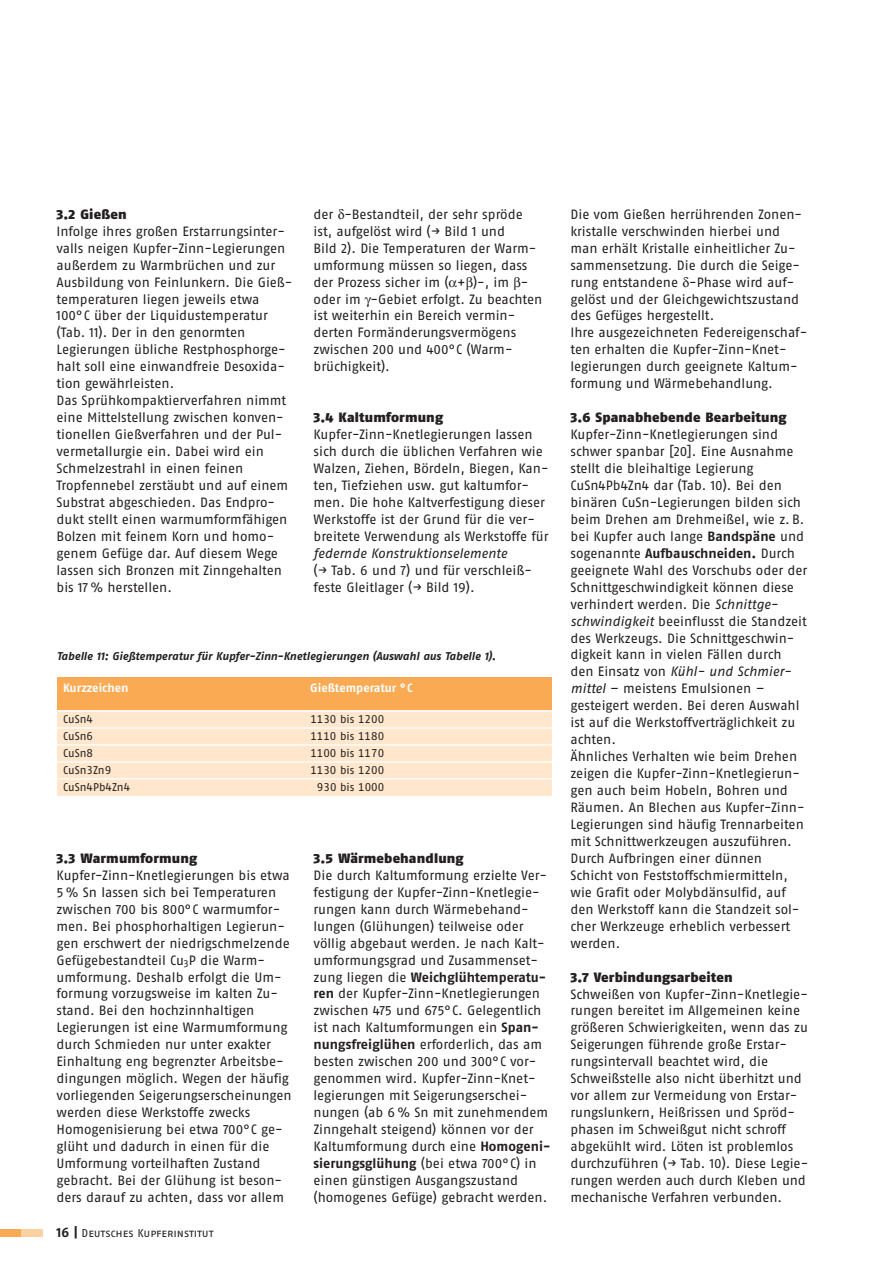
<style>
.page{position:relative;width:893px;height:1263px;background:#fff}
.page>*{position:absolute;margin:0;border:0;box-sizing:border-box;transform-origin:0 0}
.t1{font:13.5px/17px "Fago No Regular LF";color:#231f20}
.t2{font:13.5px "Fago No Black Lf";letter-spacing:.01em;color:#231f20}
.t3{font:13.5px "Fago No Bold Lf";color:#231f20}
.t4{font:italic 13.5px "Fago No Regular Lf";color:#231f20}
.t5{font:12px "Fago No Bold Tf";color:#fff}
.t6{font:11.25px "Fago No Regular Tf";color:#231f20}
.t7{font:italic 11.25px "Fago No Bold Lf";color:#231f20}
.t8{font:11.25px "Fago No Regular Lf Caps";letter-spacing:-.01em;color:#231f20}
.s1{font-family:"Fago No Regular Expert"}
.s2{font-family:"Fago No Bold Lf";font-size:13.5px}
.s3{font-family:"Fago No Regular LF"}
.s4{font-family:"Fago No Bold Lf"}
.s5{font-family:"Fago No Regular Lf";font-style:italic}
.s6{font-family:"Fago No Regular LF";font-style:normal}
</style>
<div class="page">
<div style="left:1px;top:1229px;width:20px;height:8px;background:#f9aa53"></div>
<div style="left:21px;top:1229px;width:22px;height:8px;background:#fdd2a2"></div>
<div style="left:57px;top:677px;width:494px;height:34px;background:#f9aa53"></div>
<div style="left:57px;top:711px;width:494px;height:85px;background:#fee7cc"></div>
<hr style="left:57px;top:710px;width:494px;height:2px;background:#fff">
<hr style="left:57px;top:727px;width:494px;height:2px;background:#fff">
<hr style="left:57px;top:744px;width:494px;height:2px;background:#fff">
<hr style="left:57px;top:761px;width:494px;height:2px;background:#fff">
<hr style="left:57px;top:778px;width:494px;height:1px;background:#fff">
<p class="t2" style="left:57px;top:209px;width:72px">3.2 Gießen</p>
<p class="t1" style="left:57px;top:224px;width:237px">Infolge ihres großen Erstarrungsinter&shy;valls neigen Kupfer-Zinn-Legierungen außerdem zu Warmbrüchen und zur Ausbildung von Feinlunkern. Die Gieß&shy;temperaturen liegen jeweils etwa 100°C über der Liquidustemperatur (Tab. 11). Der in den genormten Legierungen übliche Restphosphorge&shy;halt soll eine einwandfreie Desoxida&shy;tion gewährleisten.<br>Das Sprühkompaktierverfahren nimmt eine Mittelstellung zwischen konven&shy;tionellen Gießverfahren und der Pul&shy;vermetallurgie ein. Dabei wird ein Schmelzestrahl in einen feinen Tropfennebel zerstäubt und auf einem Substrat abgeschieden. Das Endpro&shy;dukt stellt einen warmumformfähigen Bolzen mit feinem Korn und homo&shy;genem Gefüge dar. Auf diesem Wege lassen sich Bronzen mit Zinngehalten bis 17 % herstellen.</p>
<p class="t1" style="left:313px;top:207px;width:230px">der -Bestandteil, der sehr spröde ist, aufgelöst wird (<span class="s1">t</span> Bild 1 und<br>Bild 2). Die Temperaturen der Warm&shy;umformung müssen so liegen, dass der Prozess sicher im ( + )-, im - oder im -Gebiet erfolgt. Zu beachten ist weiterhin ein Bereich vermin&shy;derten Formänderungsvermögens zwischen 200 und 400°C (Warm&shy;brüchigkeit).</p>
<p class="t2" style="left:313px;top:412px;width:131px">3.4 Kaltumformung</p>
<p class="t1" style="left:313px;top:427px;width:237px">Kupfer-Zinn-Knetlegierungen lassen sich durch die üblichen Verfahren wie Walzen, Ziehen, Bördeln, Biegen, Kan&shy;ten, Tiefziehen usw. gut kaltumfor&shy;men. Die hohe Kaltverfestigung dieser Werkstoffe ist der Grund für die ver&shy;breitete Verwendung als Werkstoffe für</p>
<p class="t4" style="left:313px;top:548px;width:195px">federnde Konstruktionselemente</p>
<p class="t1" style="left:313px;top:563px;width:220px">(<span class="s1">t</span> Tab. 6 und 7) und für verschleiß&shy;feste Gleitlager (<span class="s1">t</span> Bild 19).</p>
<p class="t7" style="left:57px;top:652px;width:440px">Tabelle 11: Gießtemperatur für Kupfer-Zinn-Knetlegierungen (Auswahl aus Tabelle 1).</p>
<p class="t5" style="left:63px;top:684px;width:67px">Kurzzeichen</p>
<p class="t5" style="left:310px;top:684px;width:104px">Gießtemperatur °C</p>
<p class="t6" style="left:63px;top:715px;width:31px">CuSn4</p>
<p class="t6" style="left:310px;top:715px;width:75px">1130 bis 1200</p>
<p class="t6" style="left:63px;top:732px;width:31px">CuSn6</p>
<p class="t6" style="left:310px;top:732px;width:75px">1110 bis 1180</p>
<p class="t6" style="left:63px;top:749px;width:31px">CuSn8</p>
<p class="t6" style="left:310px;top:749px;width:75px">1100 bis 1170</p>
<p class="t6" style="left:63px;top:766px;width:50px">CuSn3Zn9</p>
<p class="t6" style="left:310px;top:766px;width:75px">1130 bis 1200</p>
<p class="t6" style="left:63px;top:783px;width:69px">CuSn4Pb4Zn4</p>
<p class="t6" style="left:317px;top:783px;width:69px">930 bis 1000</p>
<p class="t2" style="left:57px;top:853px;width:142px">3.3 Warmumformung</p>
<p class="t1" style="left:57px;top:868px;width:236px">Kupfer-Zinn-Knetlegierungen bis etwa 5 % Sn lassen sich bei Temperaturen zwischen 700 bis 800°C warmumfor&shy;men. Bei phosphorhaltigen Legierun&shy;gen erschwert der niedrigschmelzende Gefügebestandteil Cu<sub>3</sub>P die Warm&shy;umformung. Deshalb erfolgt die Um&shy;formung vorzugsweise im kalten Zu&shy;stand. Bei den hochzinnhaltigen Legierungen ist eine Warmumformung durch Schmieden nur unter exakter Einhaltung eng begrenzter Arbeitsbe&shy;dingungen möglich. Wegen der häufig vorliegenden Seigerungserscheinungen werden diese Werkstoffe zwecks Homogenisierung bei etwa 700°C ge&shy;glüht und dadurch in einen für die Umformung vorteilhaften Zustand gebracht. Bei der Glühung ist beson&shy;ders darauf zu achten, dass vor allem</p>
<p class="t8" style="left:57px;top:1227px;width:158px"><span class="s2">16 |</span> Deutsches Kupferinstitut</p>
<p class="t2" style="left:313px;top:853px;width:152px">3.5 Wärmebehandlung</p>
<p class="t1" style="left:313px;top:868px;width:235px">Die durch Kaltumformung erzielte Ver&shy;festigung der Kupfer-Zinn-Knetlegie&shy;rungen kann durch Wärmebehand&shy;lungen (Glühungen) teilweise oder völlig abgebaut werden. Je nach Kalt&shy;umformungsgrad und Zusammenset-</p>
<p class="t3" style="left:313px;top:972px;width:234px"><span class="s3">zung liegen die</span> Weichglühtemperatu-</p>
<p class="t1" style="left:313px;top:986px;width:238px"><span class="s4">ren</span> der Kupfer-Zinn-Knetlegierungen zwischen 475 und 675°C. Gelegentlich ist nach Kaltumformungen ein <span class="s4">Span&shy;nungsfreiglühen</span> erforderlich, das am besten zwischen 200 und 300°C vor&shy;genommen wird. Kupfer-Zinn-Knet&shy;legierungen mit Seigerungserschei&shy;nungen (ab 6 % Sn mit zunehmendem Zinngehalt steigend) können vor der Kaltumformung durch eine <span class="s4">Homogeni&shy;sierungsglühung</span> (bei etwa 700°C) in einen günstigen Ausgangszustand (homogenes Gefüge) gebracht werden.</p>
<p class="t1" style="left:570px;top:207px;width:238px">Die vom Gießen herrührenden Zonen&shy;kristalle verschwinden hierbei und man erhält Kristalle einheitlicher Zu&shy;sammensetzung. Die durch die Seige&shy;rung entstandene -Phase wird auf&shy;gelöst und der Gleichgewichtszustand des Gefüges hergestellt.<br>Ihre ausgezeichneten Federeigenschaf&shy;ten erhalten die Kupfer-Zinn-Knet&shy;legierungen durch geeignete Kaltum&shy;formung und Wärmebehandlung.</p>
<p class="t2" style="left:570px;top:412px;width:217px">3.6 Spanabhebende Bearbeitung</p>
<p class="t1" style="left:570px;top:427px;width:235px">Kupfer-Zinn-Knetlegierungen sind schwer spanbar [20]. Eine Ausnahme stellt die bleihaltige Legierung CuSn4Pb4Zn4 dar (Tab. 10). Bei den binären CuSn-Legierungen bilden sich beim Drehen am Drehmeißel, wie z. B. bei Kupfer auch lange <span class="s4">Bandspäne</span> und</p>
<p class="t3" style="left:570px;top:548px;width:226px"><span class="s3">sogenannte</span> Aufbauschneiden. <span class="s3">Durch</span></p>
<p class="t1" style="left:570px;top:563px;width:238px">geeignete Wahl des Vorschubs oder der Schnittgeschwindigkeit können diese verhindert werden. Die <span class="s5">Schnittge&shy;schwindigkeit</span> beeinflusst die Standzeit des Werkzeugs. Die Schnittgeschwin&shy;digkeit kann in vielen Fällen durch</p>
<p class="t4" style="left:570px;top:667px;width:222px"><span class="s6">den Einsatz von</span> Kühl- und Schmier-</p>
<p class="t1" style="left:570px;top:681px;width:236px"><span class="s5">mittel</span> – meistens Emulsionen – gesteigert werden. Bei deren Auswahl ist auf die Werkstoffverträglichkeit zu achten.<br>Ähnliches Verhalten wie beim Drehen zeigen die Kupfer-Zinn-Knetlegierun&shy;gen auch beim Hobeln, Bohren und Räumen. An Blechen aus Kupfer-Zinn-Legierungen sind häufig Trennarbeiten mit Schnittwerkzeugen auszuführen.<br>Durch Aufbringen einer dünnen Schicht von Feststoffschmiermitteln, wie Grafit oder Molybdänsulfid, auf den Werkstoff kann die Standzeit sol&shy;cher Werkzeuge erheblich verbessert werden.</p>
<p class="t2" style="left:570px;top:972px;width:163px">3.7 Verbindungsarbeiten</p>
<p class="t1" style="left:570px;top:986px;width:239px">Schweißen von Kupfer-Zinn-Knetlegie&shy;rungen bereitet im Allgemeinen keine größeren Schwierigkeiten, wenn das zu Seigerungen führende große Erstar&shy;rungsintervall beachtet wird, die Schweißstelle also nicht überhitzt und vor allem zur Vermeidung von Erstar&shy;rungslunkern, Heißrissen und Spröd&shy;phasen im Schweißgut nicht schroff abgekühlt wird. Löten ist problemlos durchzuführen (<span class="s1">t</span> Tab. 10). Diese Legie&shy;rungen werden auch durch Kleben und mechanische Verfahren verbunden.</p>
</div>
